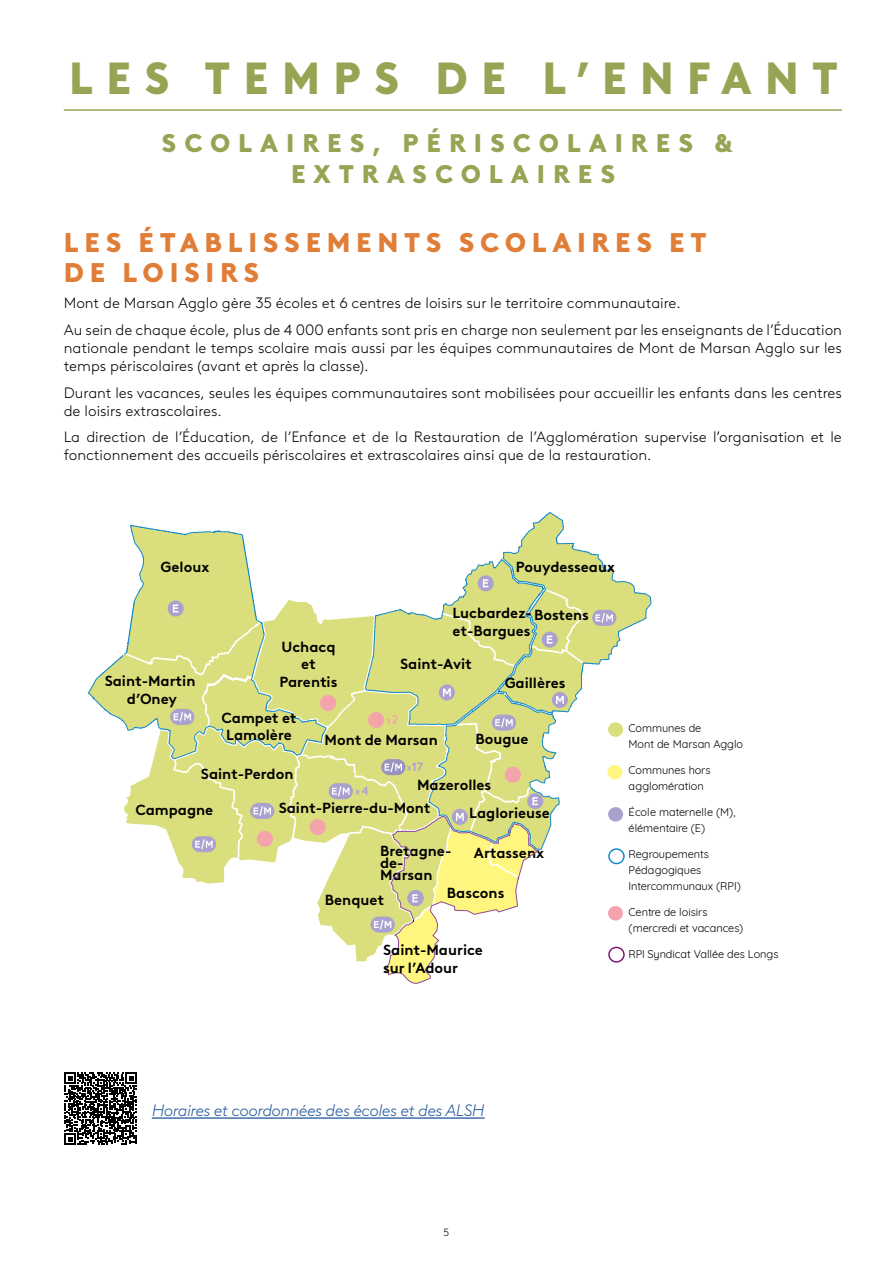
<style>
.page{position:relative;width:893px;height:1263px;background:#fff}
.page>*{position:absolute;margin:0;border:0;box-sizing:border-box;transform-origin:0 0}
.t1{font:900 45px "Brown LL";letter-spacing:.31em;color:#95a554;scale:.96 1}
.t2{font:900 27px/30px "Brown LL";letter-spacing:.21em;color:#e07d36}
.t3{font:900 25.5px/30.6px "Brown LL";letter-spacing:.31em;color:#95a554;text-align:center}
.t4{font:italic 300 16.5px "Brown LL";letter-spacing:-.03em;color:#275b9b}
.t5{font:300 15px/18px "Brown LL";color:#000}
.t6{font:700 14.55px/17.5px "Brown LL";color:#000;text-align:center}
.t7{font:700 12px "Quicksand";color:#aba1cf}
.t8{font:10.95px/15.9px "Quicksand";color:#000}
.t9{font:300 10.5px "Brown LL";color:#000}
</style>
<div class="page">
<svg style="left:89px;top:512px;width:563px;height:472px"></svg>
<svg style="left:65px;top:1072px;width:72px;height:73px"></svg>
<hr style="left:64px;top:109px;width:778px;height:2px;background:#95a554">
<hr style="left:152px;top:1117px;width:333px;height:2px;background:#275b9b">
<h1 class="t1" style="left:69px;top:43px;width:802px">LES TEMPS DE L’ENFANT</h1>
<h3 class="t3" style="left:162px;top:126px;width:572px">SCOLAIRES, PÉRISCOLAIRES &amp;<br>EXTRASCOLAIRES</h3>
<h2 class="t2" style="left:64px;top:225px;width:644px">LES ÉTABLISSEMENTS SCOLAIRES ET<br>DE LOISIRS</h2>
<p class="t5" style="left:64px;top:289px;width:780px;line-height:26.5px">Mont de Marsan Agglo gère 35 écoles et 6 centres de loisirs sur le territoire communautaire.<br>Au sein de chaque école, plus de 4 000 enfants sont pris en charge non seulement par les enseignants de l’Éducation</p>
<p class="t5" style="left:64px;top:338px;width:780px">nationale pendant le temps scolaire mais aussi par les équipes communautaires de Mont de Marsan Agglo sur les temps périscolaires (avant et après la classe).</p>
<p class="t5" style="left:64px;top:382px;width:780px">Durant les vacances, seules les équipes communautaires sont mobilisées pour accueillir les enfants dans les centres de loisirs extrascolaires.</p>
<p class="t5" style="left:64px;top:427px;width:780px">La direction de l’Éducation, de l’Enfance et de la Restauration de l’Agglomération supervise l’organisation et le fonctionnement des accueils périscolaires et extrascolaires ainsi que de la restauration.</p>
<p class="t6" style="left:161px;top:557px;width:50px">Geloux</p>
<p class="t6" style="left:516px;top:556px;width:101px">Pouydesseaux</p>
<p class="t6" style="left:105px;top:671px;width:92px">Saint-Martin d’Oney</p>
<p class="t6" style="left:280px;top:637px;width:59px">Uchacq et<br>Parentis</p>
<p class="t6" style="left:453px;top:603px;width:138px;text-align:left">Lucbardez-Bostens et-Bargues</p>
<p class="t6" style="left:400px;top:654px;width:73px">Saint-Avit</p>
<p class="t6" style="left:505px;top:673px;width:62px">Gaillères</p>
<p class="t6" style="left:221px;top:708px;width:77px">Campet et<br>Lamolère</p>
<p class="t6" style="left:325px;top:730px;width:115px">Mont de Marsan</p>
<p class="t6" style="left:475px;top:729px;width:55px">Bougue</p>
<p class="t7" style="left:412px;top:756px;width:13px">17</p>
<p class="t6" style="left:201px;top:763px;width:94px">Saint-Perdon</p>
<p class="t6" style="left:279px;top:798px;width:153px">Saint-Pierre-du-Mont</p>
<p class="t6" style="left:417px;top:775px;width:76px">Mazerolles</p>
<p class="t7" style="left:361px;top:780px;width:10px">4</p>
<p class="t6" style="left:135px;top:800px;width:79px">Campagne</p>
<p class="t6" style="left:469px;top:802px;width:82px">Laglorieuse</p>
<p class="t6" style="left:380px;top:841px;width:73px">Bretagne-</p>
<p class="t6" style="left:474px;top:842px;width:72px">Artassenx</p>
<p class="t6" style="left:380px;top:856px;width:54px;line-height:12.1px;text-align:left">de-<br>Marsan</p>
<p class="t6" style="left:325px;top:890px;width:61px">Benquet</p>
<p class="t6" style="left:447px;top:883px;width:59px">Bascons</p>
<p class="t6" style="left:383px;top:940px;width:101px;text-align:left">Saint-Maurice sur l’Adour</p>
<p class="t8" style="left:629px;top:719px;width:116px">Communes de<br>Mont de Marsan Agglo</p>
<p class="t8" style="left:629px;top:761px;width:84px">Communes hors agglomération</p>
<p class="t8" style="left:629px;top:803px;width:108px">École maternelle (M), élémentaire (E)</p>
<p class="t8" style="left:629px;top:845px;width:114px">Regroupements<br>Pédagogiques<br>Intercommunaux (RPI)</p>
<p class="t8" style="left:629px;top:903px;width:116px">Centre de loisirs (mercredi et vacances)</p>
<p class="t8" style="left:629px;top:945px;width:151px">RPI Syndicat Vallée des Longs</p>
<p class="t4" style="left:152px;top:1098px;width:334px">Horaires et coordonnées des écoles et des ALSH</p>
<p class="t9" style="left:444px;top:1225px;width:7px">5</p>
</div>
